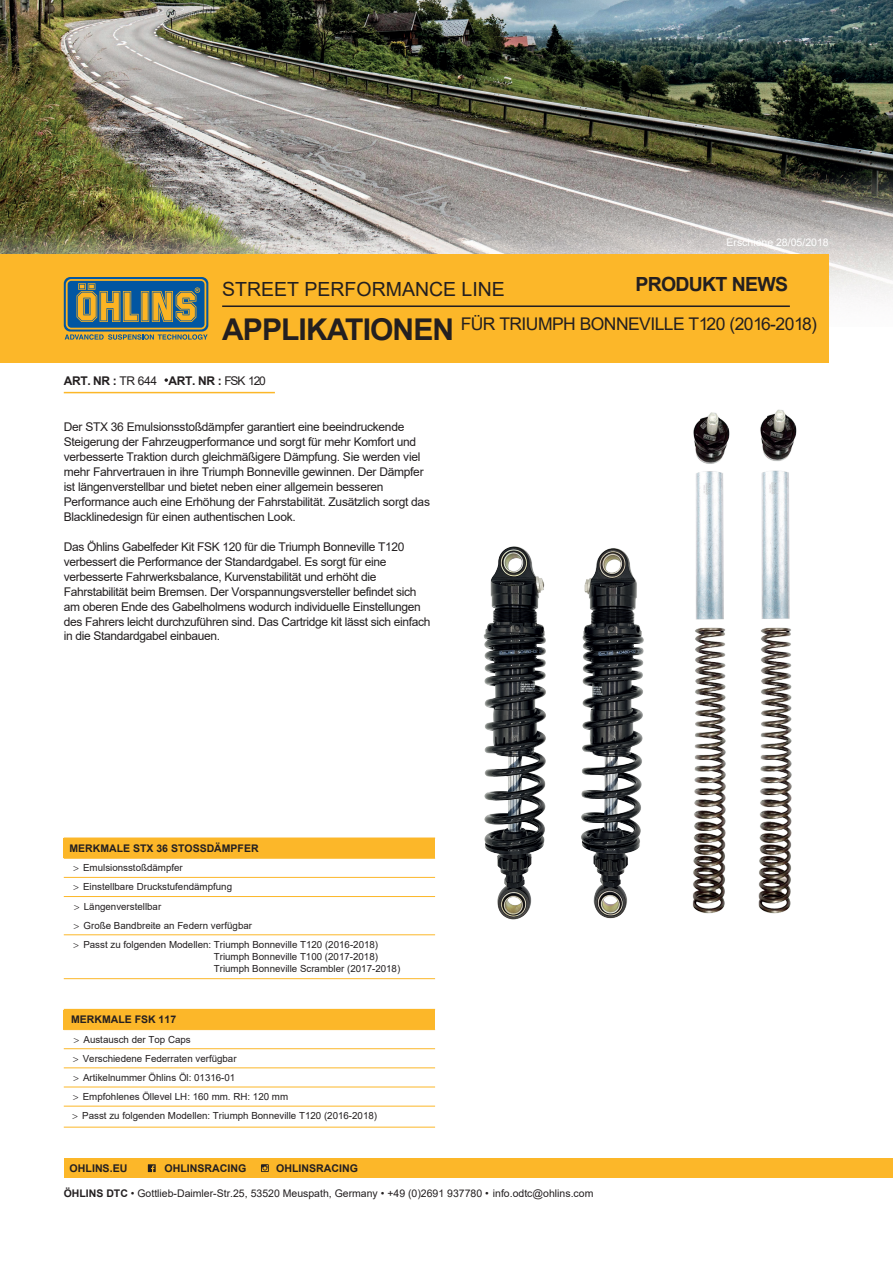
<style>
.page{position:relative;width:893px;height:1263px;background:#fff}
.page>*{position:absolute;margin:0;border:0;box-sizing:border-box;transform-origin:0 0}
.t1{font:19.5px "Arial";color:#231f20}
.t2{font:700 19.5px "Arial";letter-spacing:-.035em;color:#231f20}
.t3{font:17.55px "Arial";letter-spacing:-.03em;color:#231f20}
.t4{font:12px/15px "Arial";letter-spacing:-.025em;color:#231f20}
.t5{font:700 12px "Arial";letter-spacing:-.03em;color:#231f20}
.t6{font:700 10.65px "Arial";color:#231f20}
.t7{font:10.5px "Arial";color:#231f20}
.t8{font:700 10.5px "Arial";color:#231f20}
.t9{font:10.5px "Arial";color:#fff}
.t10{font:9.75px/19.2px "Arial";color:#231f20}
.s1{font-weight:700;font-size:30px}
.s2{font-weight:400}
.s3{font-style:inherit}
.s4{font-family:"Helvetica Neue LT Std";font-weight:300}
.s5{font-weight:700}
</style>
<div class="page">
<img style="left:0;top:0;width:893px;height:299px">
<div style="left:0;top:254px;width:829px;height:109px;background:#fcb729"></div>
<div style="left:64px;top:277px;width:144px;height:55px;background:#0156a2;border-radius:7px"></div>
<svg style="left:65px;top:279px;width:143px;height:61px"></svg>
<hr style="left:222px;top:305px;width:568px;height:2px;background:#231f20">
<div style="left:64px;top:1159px;width:829px;height:19px;background:#fcb729"></div>
<svg style="left:148px;top:1164px;width:8px;height:8px"></svg>
<svg style="left:261px;top:1164px;width:8px;height:8px"></svg>
<hr style="left:64px;top:392px;width:211px;height:1px;background:#fcb729">
<div style="left:64px;top:838px;width:371px;height:20px;background:#fcb729"></div>
<svg style="left:64px;top:876px;width:346px;height:1px"></svg>
<hr style="left:64px;top:837px;width:371px;height:2px;background:#fcb729">
<hr style="left:64px;top:858px;width:371px;height:1px;background:#fcb729">
<hr style="left:64px;top:877px;width:371px;height:1px;background:#fcb729">
<hr style="left:64px;top:896px;width:371px;height:1px;background:#fcb729">
<hr style="left:64px;top:978px;width:371px;height:1px;background:#fcb729">
<hr style="left:64px;top:934px;width:371px;height:1px;background:#fcb729">
<div style="left:64px;top:1009px;width:371px;height:20px;background:#fcb729"></div>
<svg style="left:64px;top:1030px;width:371px;height:76px"></svg>
<hr style="left:64px;top:1029px;width:371px;height:1px;background:#fcb729">
<hr style="left:64px;top:1048px;width:371px;height:1px;background:#fcb729">
<hr style="left:64px;top:1067px;width:371px;height:1px;background:#fcb729">
<hr style="left:64px;top:1086px;width:371px;height:1px;background:#fcb729">
<hr style="left:64px;top:1106px;width:371px;height:1px;background:#fcb729">
<svg style="left:165px;top:378px;width:3px;height:4px"></svg>
<img style="left:693px;top:409px;width:104px;height:505px">
<img style="left:410px;top:520px;width:311px;height:400px">
<hr style="left:64px;top:1127px;width:371px;height:1px;background:#fcb729">
<h1 class="t1" style="left:222px;top:276px;width:284px">STREET PERFORMANCE LINE</h1>
<p class="t9" style="left:726px;top:235px;width:104px">Erschiene 28/05/2018</p>
<h1 class="t2" style="left:635px;top:270px;width:154px">PRODUKT NEWS</h1>
<h2 class="t3" style="left:222px;top:311px;width:596px"><span class="s1">APPLIKATIONEN</span> FÜR TRIUMPH BONNEVILLE T120 (2016-2018)</h2>
<p class="t5" style="left:64px;top:372px;width:204px">ART. NR : <span class="s2">TR 644</span> ART. NR : <span class="s2">FSK 120</span></p>
<p class="t4" style="left:64px;top:419px;width:368px">Der STX 36 Emulsionsstoßdämpfer garantiert eine beeindruckende Steigerung der Fahrzeugperformance und sorgt für mehr Komfort und verbesserte Traktion durch gleichmäßigere Dämpfung. Sie werden viel mehr Fahrvertrauen in ihre Triumph Bonneville gewinnen. Der Dämpfer ist längenverstellbar und bietet neben einer allgemein besseren Performance auch eine Erhöhung der Fahrstabilität. Zusätzlich sorgt das Blacklinedesign für einen authentischen Look.</p>
<p class="t4" style="left:64px;top:540px;width:368px">Das Öhlins Gabelfeder Kit FSK 120 für die Triumph Bonneville T120 verbessert die Performance der Standardgabel. Es sorgt für eine verbesserte Fahrwerksbalance, Kurvenstabilität und erhöht die Fahrstabilität beim Bremsen. Der Vorspannungsversteller befindet sich am oberen Ende des Gabelholmens wodurch individuelle Einstellungen des Fahrers leicht durchzuführen sind. Das Cartridge kit lässt sich einfach in die Standardgabel einbauen.</p>
<p class="t8" style="left:70px;top:841px;width:191px">MERKMALE <span class="s3">STX 36 S</span>TOSSDÄMPFER</p>
<p class="t10" style="left:73px;top:858px;width:181px"><span class="s4">&gt;</span> Emulsionsstoßdämpfer<br><span class="s4">&gt;</span> Einstellbare Druckstufendämpfung<br><span class="s4">&gt;</span> Längenverstellbar<br><span class="s4">&gt;</span> Große Bandbreite an Federn verfügbar</p>
<p class="t10" style="left:214px;top:939px;width:188px;line-height:11.7px;text-indent:-141px"><span class="s4">&gt;</span> Passt zu folgenden Modellen: Triumph Bonneville T120 (2016-2018)<br>Triumph Bonneville T100 (2017-2018)<br>Triumph Bonneville Scrambler (2017-2018)</p>
<p class="t8" style="left:71px;top:1012px;width:107px">MERKMALE <span class="s3">FSK 117</span></p>
<p class="t10" style="left:73px;top:1029px;width:217px"><span class="s4">&gt;</span> Austausch der Top Caps<br><span class="s4">&gt;</span> Verschiedene Federraten verfügbar<br><span class="s4">&gt;</span> Artikelnummer Öhlins Öl: 01316-01<br><span class="s4">&gt;</span> Empfohlenes Öllevel LH: 160 mm. RH: 120 mm</p>
<p class="t10" style="left:72px;top:1106px;width:306px"><span class="s4">&gt;</span> Passt zu folgenden Modellen: Triumph Bonneville T120 (2016-2018)</p>
<p class="t6" style="left:70px;top:1160px;width:59px">OHLINS.EU</p>
<p class="t6" style="left:164px;top:1160px;width:83px">OHLINSRACING</p>
<p class="t6" style="left:276px;top:1160px;width:83px">OHLINSRACING</p>
<p class="t7" style="left:64px;top:1186px;width:531px"><span class="s5">ÖHLINS DTC</span> • Gottlieb-Daimler-Str.25, 53520 Meuspath, Germany • +49 (0)2691 937780 • info.odtc@ohlins.com</p>
</div>
